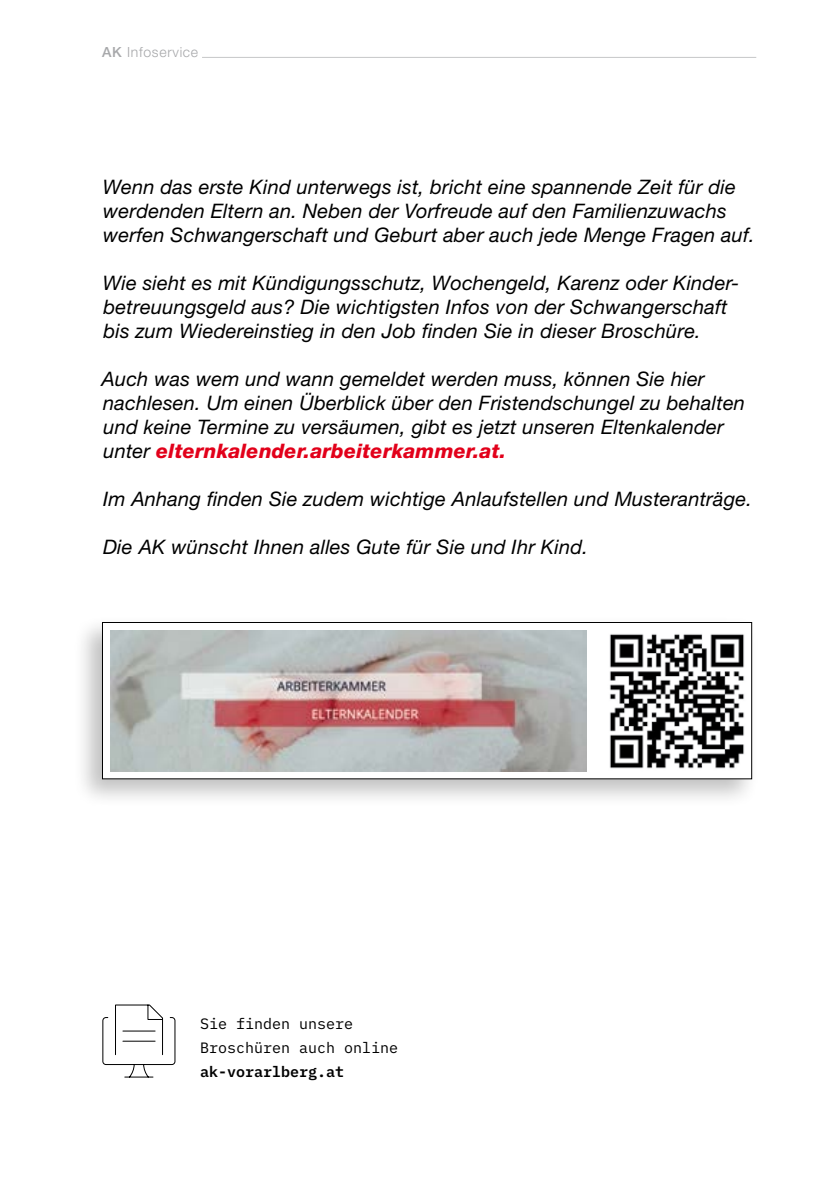
<style>
.page{position:relative;width:840px;height:1191px;background:#fff}
.page>*{position:absolute;margin:0;border:0;box-sizing:border-box;transform-origin:0 0}
.t1{font:italic 20px/24px "Helvetica Neue LT Std";letter-spacing:.01em;color:#000}
.t2{font:15px/24px "IBM Plex Mono";color:#000}
.t3{font:15px "IBM Plex Mono Sm Bld";color:#000}
.t4{font:300 14px "Helvetica Neue LT Std";letter-spacing:.05em;color:#a7a8aa}
.s1{font-weight:500}
.s2{font-weight:800;color:#e2001a}
</style>
<div class="page">
<hr style="left:202px;top:57px;width:553px;height:1px;background:#c6c7c8">
<div style="left:73px;top:615px;width:685px;height:193px;background:#000;opacity:.25"></div>
<div style="left:102px;top:622px;width:649px;height:157px;background:#fff"></div>
<div style="left:102px;top:622px;width:649px;height:157px;border:1px solid #000"></div>
<img style="left:110px;top:630px;width:475px;height:141px">
<img style="left:609px;top:634px;width:136px;height:135px">
<svg style="left:102px;top:1004px;width:74px;height:74px"></svg>
<p class="t4" style="left:102px;top:43px;width:97px"><span class="s1">AK</span> Infoservice</p>
<p class="t1" style="left:103px;top:175px;width:653px">Wenn das erste Kind unterwegs ist, bricht eine spannende Zeit für die werdenden Eltern an. Neben der Vorfreude auf den Familienzuwachs werfen Schwangerschaft und Geburt aber auch jede Menge Fragen auf.</p>
<p class="t1" style="left:103px;top:271px;width:637px">Wie sieht es mit Kündigungsschutz, Wochengeld, Karenz oder Kinder&shy;betreuungsgeld aus? Die wichtigsten Infos von der Schwangerschaft bis zum Wiedereinstieg in den Job finden Sie in dieser Broschüre.</p>
<p class="t1" style="left:101px;top:367px;width:644px">Auch was wem und wann gemeldet werden muss, können Sie hier nachlesen. Um einen Überblick über den Fristendschungel zu behalten und keine Termine zu versäumen, gibt es jetzt unseren Eltenkalender unter <span class="s2">elternkalender.arbeiterkammer.at.</span></p>
<p class="t1" style="left:103px;top:487px;width:650px">Im Anhang finden Sie zudem wichtige Anlaufstellen und Musteranträge.</p>
<p class="t1" style="left:103px;top:535px;width:486px">Die AK wünscht Ihnen alles Gute für Sie und Ihr Kind.</p>
<p class="t2" style="left:200px;top:1010px;width:200px">Sie finden unsere<br>Broschüren auch online</p>
<p class="t3" style="left:200px;top:1059px;width:145px">ak-vorarlberg.at</p>
</div>
